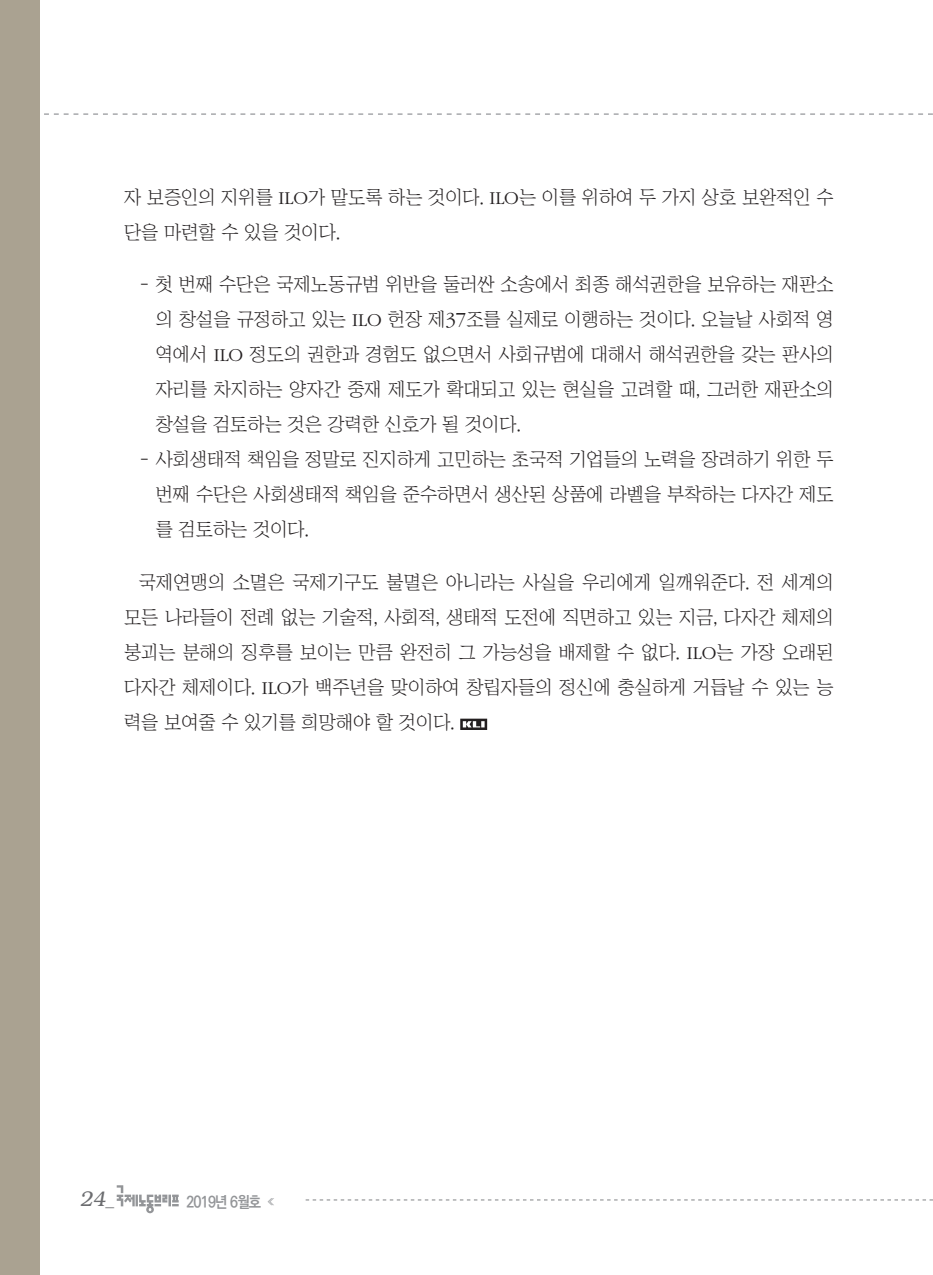
<style>
.page{position:relative;width:933px;height:1275px;background:#fff}
.page>*{position:absolute;margin:0;border:0;box-sizing:border-box;transform-origin:0 0}
.t1{font:italic 300 21px "Bookman";color:#6c6d70}
.본문{font:18.9px/35px "Chosunilbo NM";color:#231f20;text-align:justify}
.t2{font:700 15.75px "Ko Pub Dotum";letter-spacing:-.055em;color:#939598;scale:.9 1}
.s1{font-family:"ITC Garamond Std";font-weight:300}
.s2{font-family:"ITC Garamond Std";font-weight:300;font-size:20.82px}
.s3{font-family:"Helvetica";font-weight:400;font-style:normal;font-size:17.5px}
.s4{font-size:7.88px}
</style>
<div class="page">
<svg style="left:44px;top:113px;width:889px;height:2px"></svg>
<div style="left:0;top:0;width:40px;height:1275px;background:#aaa291"></div>
<svg style="left:306px;top:1199px;width:627px;height:1px"></svg>
<svg style="left:117px;top:1185px;width:62px;height:28px"></svg>
<svg style="left:460px;top:719px;width:27px;height:11px"></svg>
<p class="본문" style="left:124px;top:179px;width:711px">자 보증인의 지위를 <span class="s1">ILO</span>가 맡도록 하는 것이다. <span class="s1">ILO</span>는 이를 위하여 두 가지 상호 보완적인 수 단을 마련할 수 있을 것이다.</p>
<p class="본문" style="left:156px;top:267px;width:679px;text-indent:-17px">- 첫 번째 수단은 국제노동규범 위반을 둘러싼 소송에서 최종 해석권한을 보유하는 재판소 의 창설을 규정하고 있는 <span class="s1">ILO</span> 헌장 제<span class="s2">37</span>조를 실제로 이행하는 것이다. 오늘날 사회적 영 역에서 <span class="s1">ILO</span> 정도의 권한과 경험도 없으면서 사회규범에 대해서 해석권한을 갖는 판사의 자리를 차지하는 양자간 중재 제도가 확대되고 있는 현실을 고려할 때, 그러한 재판소의 창설을 검토하는 것은 강력한 신호가 될 것이다.</p>
<p class="본문" style="left:156px;top:442px;width:679px;text-indent:-17px">- 사회생태적 책임을 정말로 진지하게 고민하는 초국적 기업들의 노력을 장려하기 위한 두 번째 수단은 사회생태적 책임을 준수하면서 생산된 상품에 라벨을 부착하는 다자간 제도 를 검토하는 것이다.</p>
<p class="본문" style="left:124px;top:564px;width:711px;text-indent:15px">국제연맹의 소멸은 국제기구도 불멸은 아니라는 사실을 우리에게 일깨워준다. 전 세계의 모든 나라들이 전례 없는 기술적, 사회적, 생태적 도전에 직면하고 있는 지금, 다자간 체제의 붕괴는 분해의 징후를 보이는 만큼 완전히 그 가능성을 배제할 수 없다. <span class="s1">ILO</span>는 가장 오래된 다자간 체제이다. <span class="s1">ILO</span>가 백주년을 맞이하여 창립자들의 정신에 충실하게 거듭날 수 있는 능 력을 보여줄 수 있기를 희망해야 할 것이다.</p>
<p class="t1" style="left:79px;top:1187px;width:36px">24<span class="s3">_</span></p>
<p class="t2" style="left:186px;top:1194px;width:99px">2019년 6월호 <span class="s4">《</span></p>
</div>
